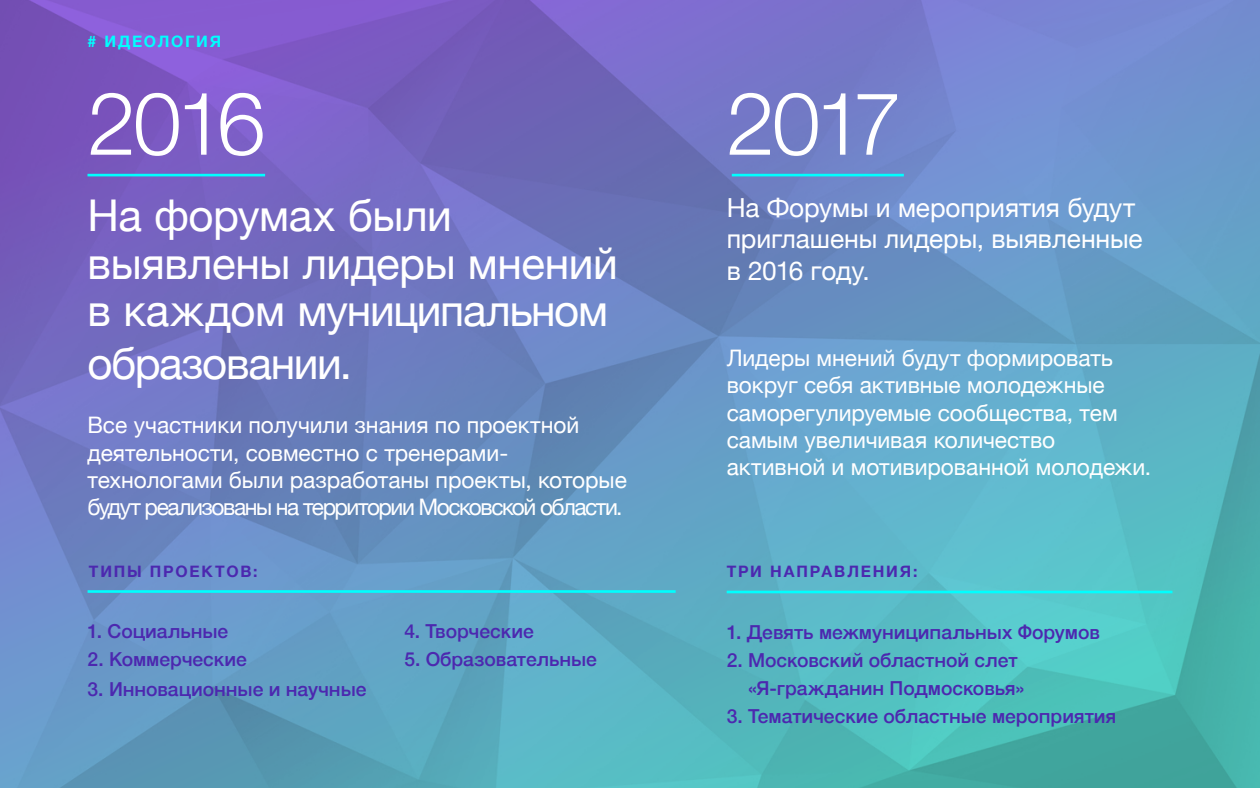
<style>
.page{position:relative;width:1260px;height:788px;background:#fff}
.page>*{position:absolute;margin:0;border:0;box-sizing:border-box;transform-origin:0 0}
.t1{font:300 87.5px "Helvetica Neue";letter-spacing:-.06em;color:#fff}
.t2{font:43.75px/47.2px "Helvetica Neue";letter-spacing:-.01em;color:#fff}
.t3{font:43.75px "Helvetica Neue";letter-spacing:-.03em;color:#fff}
.t4{font:26.25px/31.5px "Helvetica Neue";letter-spacing:-.005em;color:#fff}
.t5{font:22.75px/27.3px "Helvetica Neue";letter-spacing:-.005em;color:#fff}
.t6{font:500 19.25px/28px "Helvetica Neue";letter-spacing:-.005em;color:#4c28af}
.t7{font:700 15.75px "Helvetica Neue";letter-spacing:.115em;color:#4c28af}
.t8{font:700 15.75px "Helvetica Neue";letter-spacing:.115em;color:#0ff}
</style>
<div class="page">
<img style="left:0;top:0;width:1260px;height:788px">
<hr style="left:88px;top:590px;width:588px;height:2px;background:#0ff">
<hr style="left:727px;top:590px;width:446px;height:3px;background:#0ff">
<hr style="left:88px;top:174px;width:177px;height:2px;background:#0ff">
<hr style="left:732px;top:174px;width:172px;height:2px;background:#0ff">
<p class="t8" style="left:88px;top:29px;width:135px"># ИДЕОЛОГИЯ</p>
<h1 class="t1" style="left:88px;top:53px;width:180px">2016</h1>
<h1 class="t1" style="left:726px;top:53px;width:177px">2017</h1>
<h2 class="t2" style="left:88px;top:195px;width:532px">На форумах были выявлены лидеры мнений в каждом муниципальном</h2>
<h2 class="t3" style="left:88px;top:331px;width:266px">образовании.</h2>
<p class="t5" style="left:88px;top:413px;width:541px">Все участники получили знания по проектной деятельности, совместно с тренерами&shy;технологами были разработаны проекты, которые будут реализованы на территории Московской области.</p>
<p class="t4" style="left:727px;top:193px;width:418px">На Форумы и мероприятия будут приглашены лидеры, выявленные в 2016 году.</p>
<p class="t5" style="left:727px;top:345px;width:426px">Лидеры мнений будут формировать вокруг себя активные молодежные саморегулируемые сообщества, тем самым увеличивая количество активной и мотивированной молодежи.</p>
<p class="t7" style="left:89px;top:559px;width:170px">ТИПЫ ПРОЕКТОВ:</p>
<p class="t7" style="left:727px;top:559px;width:192px">ТРИ НАПРАВЛЕНИЯ:</p>
<p class="t6" style="left:88px;top:615px;width:142px">1. Социальные</p>
<p class="t6" style="left:88px;top:643px;width:161px">2. Коммерческие</p>
<p class="t6" style="left:88px;top:673px;width:280px">3. Инновационные и научные</p>
<p class="t6" style="left:404px;top:615px;width:131px">4. Творческие</p>
<p class="t6" style="left:404px;top:643px;width:194px">5. Образовательные</p>
<p class="t6" style="left:727px;top:616px;width:375px">1. Девять межмуниципальных Форумов</p>
<p class="t6" style="left:748px;top:644px;width:278px;text-indent:-21px">2. Московский областной слет «Я-гражданин Подмосковья»</p>
<p class="t6" style="left:727px;top:700px;width:391px">3. Тематические областные мероприятия</p>
</div>
